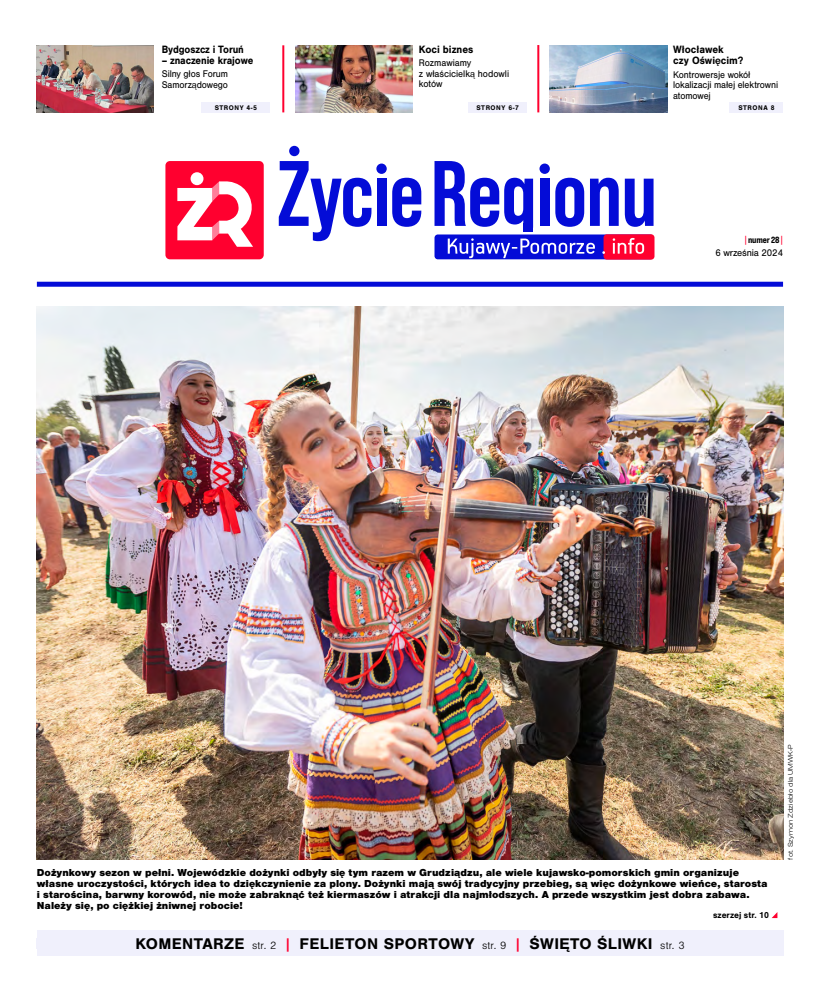
<style>
.page{position:relative;width:820px;height:993px;background:#fff}
.page>*{position:absolute;margin:0;border:0;box-sizing:border-box;transform-origin:0 0}
.t1{font:700 16px "Nimbus San";letter-spacing:.02em;color:#000}
.t2{font:700 11px "Nimbus San";letter-spacing:-.005em;color:#000;scale:.91 1}
.t3{font:700 11px/11.5px "Nimbus San";letter-spacing:-.005em;color:#000;scale:.94 1}
.t4{font:900 10.5px/11px "Nimbus San";color:#000}
.t5{font:10px/10.5px "Nimbus San";letter-spacing:-.01em;color:#000;scale:.93 1}
.t6{font:10px/10.5px "Nimbus San";letter-spacing:-.01em;color:#000;scale:.94 1}
.t7{font:10px "Nimbus San";letter-spacing:-.01em;color:#000}
.t8{font:700 9px "Nimbus San";color:#000}
.t9{font:9px "Bebas Neue Pro Exp Eb";letter-spacing:-.02em;color:#000}
.t10{font:300 7px "Nimbus San Ext";color:#000}
.t11{font:700 7px "Nimbus San";letter-spacing:.08em;color:#000}
.s1{font-family:"Bebas Neue Pro";font-weight:700;color:#ff002f}
.s2{font-weight:300;font-size:11px}
.s3{font-weight:400;color:#ff002f}
</style>
<div class="page">
<img style="left:37px;top:306px;width:745px;height:553px">
<img style="left:37px;top:45px;width:116px;height:67px">
<hr style="left:282px;top:45px;width:2px;height:67px;background:#ff002f">
<hr style="left:537px;top:45px;width:2px;height:67px;background:#ff002f">
<div style="left:468px;top:102px;width:58px;height:10px;background:#f0f0fc"></div>
<div style="left:201px;top:102px;width:69px;height:10px;background:#f0f0fc"></div>
<img style="left:295px;top:45px;width:117px;height:67px">
<div style="left:729px;top:102px;width:53px;height:10px;background:#f0f0fc"></div>
<img style="left:549px;top:45px;width:118px;height:67px">
<svg style="left:279px;top:161px;width:92px;height:80px"></svg>
<div style="left:376px;top:178px;width:10px;height:48px;background:#040cd7"></div>
<svg style="left:392px;top:178px;width:29px;height:49px"></svg>
<div style="left:539px;top:178px;width:10px;height:48px;background:#040cd7"></div>
<svg style="left:555px;top:178px;width:63px;height:49px"></svg>
<svg style="left:624px;top:178px;width:29px;height:49px"></svg>
<div style="left:289px;top:146px;width:10px;height:10px;background:#040cd7;border-radius:50%"></div>
<div style="left:376px;top:163px;width:10px;height:11px;background:#040cd7;border-radius:50%"></div>
<div style="left:539px;top:163px;width:10px;height:11px;background:#040cd7;border-radius:50%"></div>
<svg style="left:434px;top:161px;width:99px;height:66px"></svg>
<div style="left:434px;top:234px;width:219px;height:25px;background:#040cd7;border-radius:3px"></div>
<div style="left:603px;top:234px;width:51px;height:25px;background:#ff002f;border-radius:3px"></div>
<svg style="left:447px;top:238px;width:147px;height:20px"></svg>
<svg style="left:612px;top:238px;width:32px;height:16px"></svg>
<div style="left:523px;top:223px;width:10px;height:9px;background:#040cd7"></div>
<div style="left:165px;top:161px;width:98px;height:98px;background:#ff002f;border-radius:4px"></div>
<div style="left:190px;top:172px;width:13px;height:13px;background:#fff;border-radius:50%"></div>
<svg style="left:177px;top:181px;width:76px;height:66px"></svg>
<div style="left:37px;top:281px;width:745px;height:5px;background:#040cd7"></div>
<div style="left:37px;top:930px;width:745px;height:25px;background:#f0f0fc"></div>
<svg style="left:772px;top:912px;width:5px;height:5px"></svg>
<p class="t2" style="left:162px;top:43px;width:92px">Bydgoszcz i Toruń</p>
<p class="t2" style="left:162px;top:54px;width:102px">– znaczenie krajowe</p>
<p class="t5" style="left:162px;top:69px;width:73px">Silny głos Forum<br>Samorządowego</p>
<p class="t11" style="left:215px;top:103px;width:44px">STRONY 4-5</p>
<p class="t11" style="left:476px;top:103px;width:44px">STRONY 6-7</p>
<p class="t3" style="left:418px;top:43px;width:60px">Koci biznes</p>
<p class="t6" style="left:418px;top:58px;width:98px">Rozmawiamy<br>z właścicielką hodowli kotów</p>
<p class="t3" style="left:673px;top:43px;width:76px">Włocławek<br>czy Oświęcim?</p>
<p class="t5" style="left:673px;top:69px;width:114px">Kontrowersje wokół lokalizacji małej elektrowni atomowej</p>
<p class="t11" style="left:738px;top:103px;width:38px">STRONA 8</p>
<p class="t9" style="left:744px;top:234px;width:40px"><span class="s1">|</span> numer 28<span class="s1">|</span></p>
<p class="t7" style="left:715px;top:247px;width:69px">6 września 2024</p>
<p class="t10" style="left:785px;top:859px;width:117px;rotate:-90deg">fot. Szymon Zdziebło dla UMWK-P</p>
<p class="t4" style="left:37px;top:866px;width:732px">Dożynkowy sezon w pełni. Wojewódzkie dożynki odbyły się tym razem w Grudziądzu, ale wiele kujawsko-pomorskich gmin organizuje własne uroczystości, których idea to dziękczynienie za plony. Dożynki mają swój tradycyjny przebieg, są więc dożynkowe wieńce, starosta i starościna, barwny korowód, nie może zabraknąć też kiermaszów i atrakcji dla najmłodszych. A przede wszystkim jest dobra zabawa.<br>Należy się, po ciężkiej żniwnej robocie!</p>
<p class="t8" style="left:713px;top:909px;width:57px">szerzej str. 10</p>
<h1 class="t1" style="left:135px;top:934px;width:550px">KOMENTARZE <span class="s2">str. 2</span> <span class="s3">|</span> FELIETON SPORTOWY <span class="s2">str. 9</span> <span class="s3">|</span> ŚWIĘTO ŚLIWKI <span class="s2">str. 3</span></h1>
</div>
